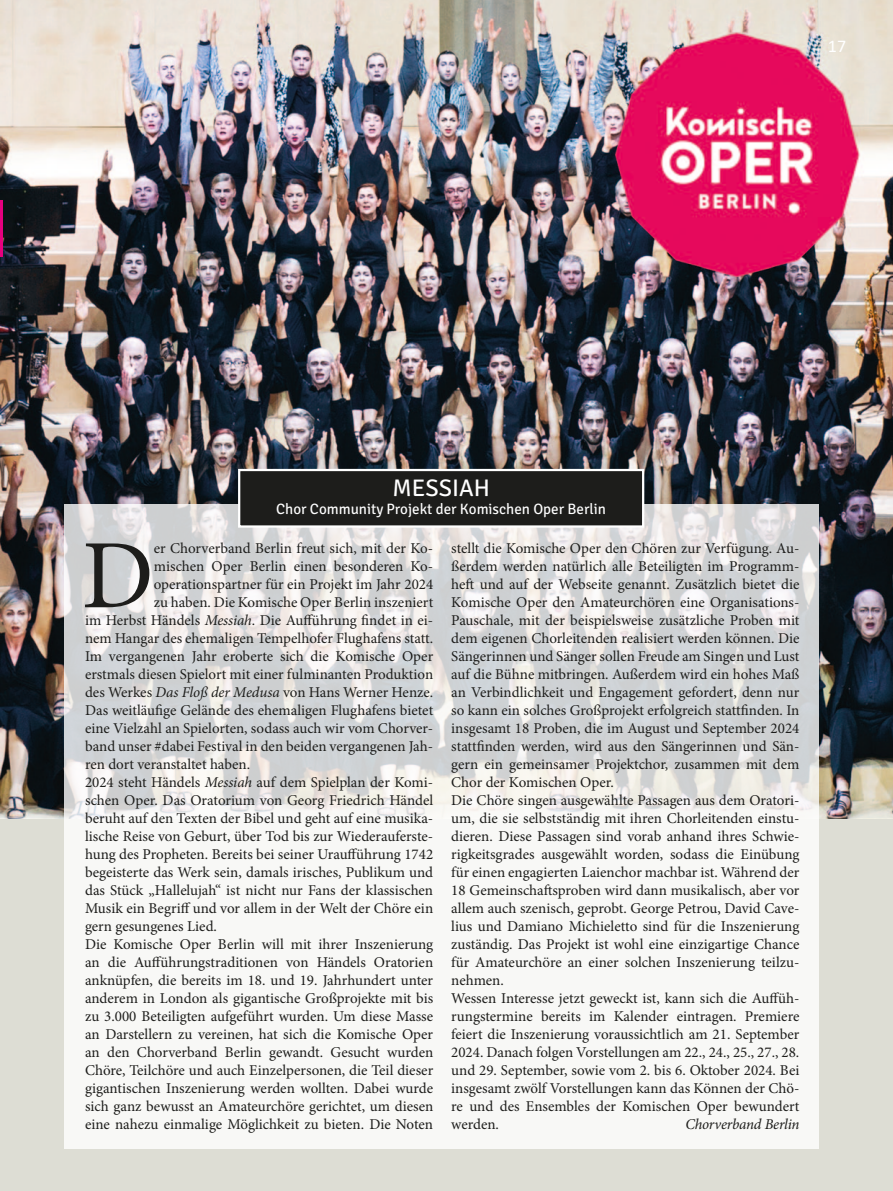
<style>
.page{position:relative;width:893px;height:1191px;background:#ddddd4}
.page>*{position:absolute;margin:0;border:0;box-sizing:border-box;transform-origin:0 0}
.t1{font:98.1px "Minion Pro";color:#1d1d1b}
.t2{font:24px "Signika Negative";color:#fff}
.t3{font:18px "Calibri";color:#fff}
.t4{font:15px/18px "Minion Pro";color:#1d1d1b;text-align:justify}
.t5{font:15px "Signika Negative";color:#fff}
.t6{font:italic 15px "Minion Pro";letter-spacing:-.015em;color:#1d1d1b}
.s1{font-style:italic}
</style>
<div class="page">
<img style="left:0;top:0;width:893px;height:818px">
<svg style="left:64px;top:504px;width:755px;height:644px;fill:#f8f8f6"></svg>
<hr style="left:0;top:200px;width:2px;height:56px;background:#e6007e">
<div style="left:239px;top:470px;width:404px;height:56px;background:#1d1d1b"></div>
<div style="left:238px;top:469px;width:406px;height:58px;border:2px solid #fff"></div>
<p class="t3" style="left:828px;top:33px;width:20px">17</p>
<p class="t2" style="left:392px;top:475px;width:99px">MESSIAH</p>
<p class="t5" style="left:276px;top:501px;width:331px">Chor Community Projekt der Komischen Oper Berlin</p>
<p class="t1" style="left:82px;top:510px;width:74px">D</p>
<p class="t4" style="left:154px;top:539px;width:281px">er Chorverband Berlin freut sich, mit der Ko-</p>
<p class="t4" style="left:154px;top:557px;width:281px">mischen Oper Berlin einen besonderen Ko-</p>
<p class="t4" style="left:154px;top:575px;width:281px">operationspartner für ein Projekt im Jahr 2024</p>
<p class="t4" style="left:154px;top:593px;width:281px">zu haben. Die Komische Oper Berlin inszeniert</p>
<p class="t4" style="left:85px;top:611px;width:350px">im Herbst Händels <span class="s1">Messiah</span>. Die Aufführung findet in ei-</p>
<p class="t4" style="left:85px;top:629px;width:350px">nem Hangar des ehemaligen Tempelhofer Flughafens statt.</p>
<p class="t4" style="left:85px;top:647px;width:350px">Im vergangenen Jahr eroberte sich die Komische Oper</p>
<p class="t4" style="left:85px;top:665px;width:350px">erstmals diesen Spielort mit einer fulminanten Produktion</p>
<p class="t4" style="left:85px;top:683px;width:350px">des Werkes <span class="s1">Das Floß der Medusa</span> von Hans Werner Henze.</p>
<p class="t4" style="left:85px;top:701px;width:350px">Das weitläufige Gelände des ehemaligen Flughafens bietet</p>
<p class="t4" style="left:85px;top:719px;width:350px">eine Vielzahl an Spielorten, sodass auch wir vom Chorver-</p>
<p class="t4" style="left:85px;top:737px;width:350px">band unser #dabei Festival in den beiden vergangenen Jah-</p>
<p class="t4" style="left:85px;top:755px;width:167px">ren dort veranstaltet haben.</p>
<p class="t4" style="left:85px;top:773px;width:350px">2024 steht Händels <span class="s1">Messiah</span> auf dem Spielplan der Komi&shy;schen Oper. Das Oratorium von Georg Friedrich Händel beruht auf den Texten der Bibel und geht auf eine musika&shy;lische Reise von Geburt, über Tod bis zur Wiederauferste&shy;hung des Propheten. Bereits bei seiner Uraufführung 1742 begeisterte das Werk sein, damals irisches, Publikum und das Stück „Hallelujah“ ist nicht nur Fans der klassischen Musik ein Begriff und vor allem in der Welt der Chöre ein gern gesungenes Lied.</p>
<p class="t4" style="left:85px;top:935px;width:350px">Die Komische Oper Berlin will mit ihrer Inszenierung an die Aufführungstraditionen von Händels Oratorien anknüpfen, die bereits im 18. und 19. Jahrhundert unter anderem in London als gigantische Großprojekte mit bis zu 3.000 Beteiligten aufgeführt wurden. Um diese Masse an Darstellern zu vereinen, hat sich die Komische Oper an den Chorverband Berlin gewandt. Gesucht wurden Chöre, Teilchöre und auch Einzelpersonen, die Teil dieser gigantischen Inszenierung werden wollten. Dabei wurde sich ganz bewusst an Amateurchöre gerichtet, um diesen eine nahezu einmalige Möglichkeit zu bieten. Die Noten</p>
<p class="t4" style="left:451px;top:539px;width:350px">stellt die Komische Oper den Chören zur Verfügung. Au&shy;ßerdem werden natürlich alle Beteiligten im Programm&shy;heft und auf der Webseite genannt. Zusätzlich bietet die Komische Oper den Amateurchören eine Organisations-Pauschale, mit der beispielsweise zusätzliche Proben mit dem eigenen Chorleitenden realisiert werden können. Die Sängerinnen und Sänger sollen Freude am Singen und Lust auf die Bühne mitbringen. Außerdem wird ein hohes Maß an Verbindlichkeit und Engagement gefordert, denn nur so kann ein solches Großprojekt erfolgreich stattfinden. In insgesamt 18 Proben, die im August und September 2024 stattfinden werden, wird aus den Sängerinnen und Sän&shy;gern ein gemeinsamer Projektchor, zusammen mit dem Chor der Komischen Oper.</p>
<p class="t4" style="left:451px;top:791px;width:350px">Die Chöre singen ausgewählte Passagen aus dem Oratori&shy;um, die sie selbstständig mit ihren Chorleitenden einstu&shy;dieren. Diese Passagen sind vorab anhand ihres Schwie&shy;rigkeitsgrades ausgewählt worden, sodass die Einübung für einen engagierten Laienchor machbar ist. Während der 18 Gemeinschaftsproben wird dann musikalisch, aber vor allem auch szenisch, geprobt. George Petrou, David Cave&shy;lius und Damiano Michieletto sind für die Inszenierung zuständig. Das Projekt ist wohl eine einzigartige Chance für Amateurchöre an einer solchen Inszenierung teilzu&shy;nehmen.</p>
<p class="t4" style="left:451px;top:989px;width:350px">Wessen Interesse jetzt geweckt ist, kann sich die Auffüh&shy;rungstermine bereits im Kalender eintragen. Premiere feiert die Inszenierung voraussichtlich am 21. September 2024. Danach folgen Vorstellungen am 22., 24., 25., 27., 28. und 29. September, sowie vom 2. bis 6. Oktober 2024. Bei insgesamt zwölf Vorstellungen kann das Können der Chö&shy;re und des Ensembles der Komischen Oper bewundert werden.</p>
<p class="t6" style="left:685px;top:1114px;width:115px">Chorverband Berlin</p>
</div>
